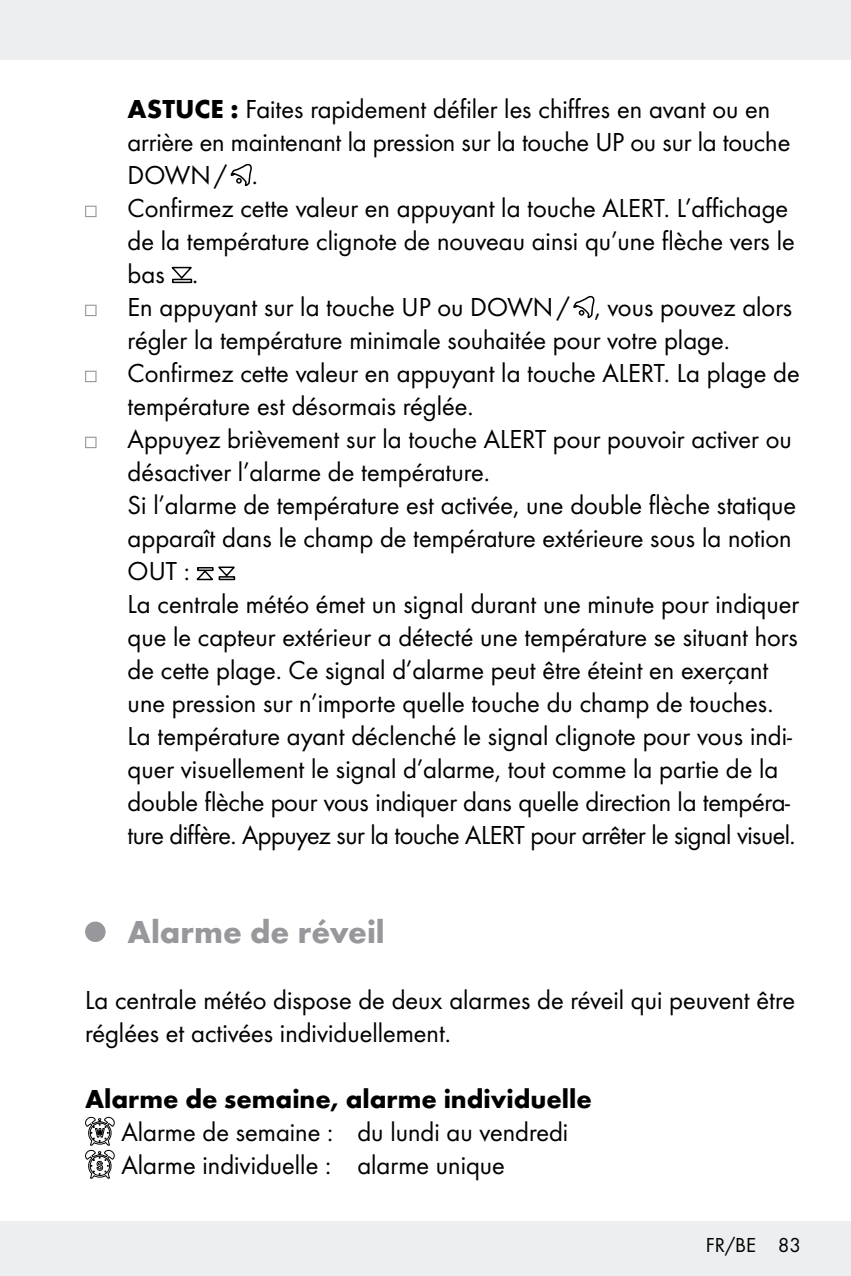
<style>
.page{position:relative;width:851px;height:1276px;background:#fff}
.page>*{position:absolute;margin:0;border:0;box-sizing:border-box;transform-origin:0 0}
.t1{font:700 33px "Futura";color:#97979c}
.t2{font:27px/33px "Futura Boo";color:#000}
.t3{font:700 27px "Futura";color:#000}
.t4{font:21px "Futura Boo";color:#000}
.s1{font-family:"Futura";font-weight:700}
</style>
<div class="page">
<div style="left:0;top:0;width:850px;height:60px;background:#eceeef"></div>
<div style="left:0;top:1220px;width:850px;height:56px;background:#eceeef"></div>
<svg style="left:230px;top:163px;width:22px;height:24px"></svg>
<svg style="left:85px;top:206px;width:11px;height:11px"></svg>
<svg style="left:171px;top:266px;width:22px;height:18px"></svg>
<svg style="left:85px;top:305px;width:11px;height:11px"></svg>
<svg style="left:573px;top:295px;width:22px;height:24px"></svg>
<svg style="left:85px;top:371px;width:11px;height:11px"></svg>
<svg style="left:85px;top:437px;width:11px;height:11px"></svg>
<svg style="left:196px;top:566px;width:40px;height:15px"></svg>
<div style="left:85px;top:921px;width:21px;height:21px;background:#97979c;border-radius:50%"></div>
<svg style="left:85px;top:1116px;width:30px;height:63px"></svg>
<p class="t2" style="left:128px;top:92px;width:673px"><span class="s1">ASTUCE :</span> Faites rapidement défiler les chiffres en avant ou en arrière en maintenant la pression sur la touche UP ou sur la touche DOWN/ .<br>Confirmez cette valeur en appuyant la touche ALERT. L’affichage de la température clignote de nouveau ainsi qu’une flèche vers le bas .<br>En appuyant sur la touche UP ou DOWN/ , vous pouvez alors régler la température minimale souhaitée pour votre plage.<br>Confirmez cette valeur en appuyant la touche ALERT. La plage de température est désormais réglée.<br>Appuyez brièvement sur la touche ALERT pour pouvoir activer ou désactiver l’alarme de température.<br>Si l’alarme de température est activée, une double flèche statique apparaît dans le champ de température extérieure sous la notion OUT :<br>La centrale météo émet un signal durant une minute pour indiquer que le capteur extérieur a détecté une température se situant hors de cette plage. Ce signal d’alarme peut être éteint en exerçant une pression sur n’importe quelle touche du champ de touches.<br>La température ayant déclenché le signal clignote pour vous indi&shy;quer visuellement le signal d’alarme, tout comme la partie de la double flèche pour vous indiquer dans quelle direction la tempéra&shy;ture diffère. Appuyez sur la touche ALERT pour arrêter le signal visuel.</p>
<p class="t1" style="left:128px;top:912px;width:259px">Alarme de réveil</p>
<p class="t2" style="left:85px;top:983px;width:711px">La centrale météo dispose de deux alarmes de réveil qui peuvent être réglées et activées individuellement.</p>
<p class="t3" style="left:85px;top:1082px;width:508px">Alarme de semaine, alarme individuelle</p>
<p class="t2" style="left:121px;top:1115px;width:448px">Alarme de semaine : du lundi au vendredi<br>Alarme individuelle : alarme unique</p>
<p class="t4" style="left:705px;top:1232px;width:96px">FR/BE 83</p>
</div>
